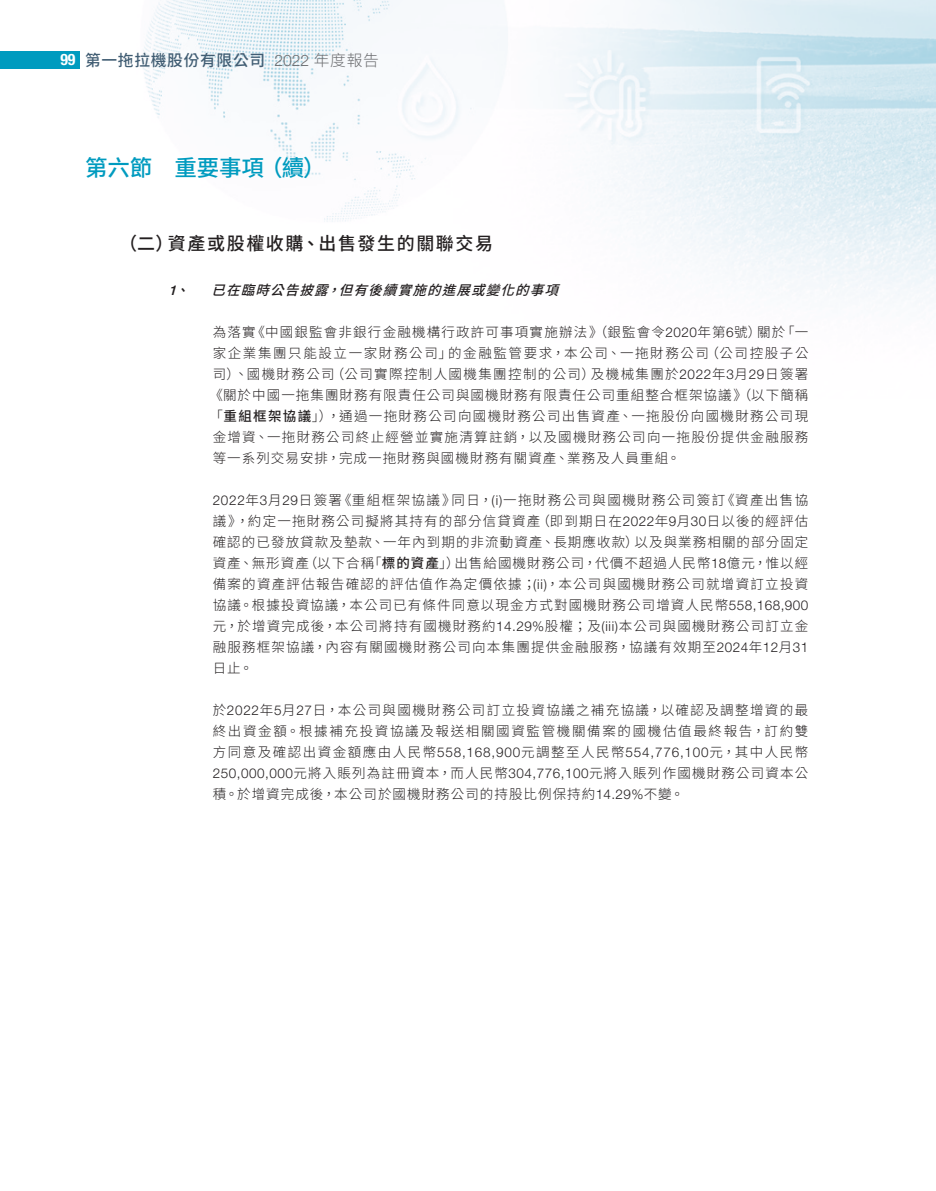
<style>
.page{position:relative;width:936px;height:1191px;background:#fff}
.page>*{position:absolute;margin:0;border:0;box-sizing:border-box;transform-origin:0 0}
.t1{font:500 22.5px "Source Han Sans TC";letter-spacing:-.005em;color:#009bbf}
.Heading_2{font:500 18px "Source Han Sans TC";letter-spacing:.09em;color:#231f20}
.t2{font:500 15.75px "Source Han Sans TC";letter-spacing:.045em;color:#415d73}
.t3{font:300 15.75px "Helvetica Neue LT Std";color:#6c6d70}
.t4{font:700 condensed 15.75px "Helvetica Neue LT Std";color:#fff}
.Body_Text{font:300 13.5px/21px "Source Han Sans TC";letter-spacing:.085em;color:#231f20}
.Body_Text-2{font:300 13.5px "Source Han Sans TC";letter-spacing:.12em;color:#231f20}
.Heading_3{font:italic 500 13.5px "Source Han Sans TC";color:#231f20}
.Body_Text-3{font:300 13.5px "Source Han Sans TC";letter-spacing:.105em;color:#231f20}
.Body_Text-4{font:300 13.5px "Helvetica Neue LT Std";letter-spacing:.055em;color:#231f20}
.Body_Text-5{font:500 13.5px "Source Han Sans TC";color:#231f20}
.s1{font-family:"Source Han Sans TC"}
.s2{font-family:"Helvetica Neue LT Std"}
.s3{font-weight:500}
.s4{font-weight:300}
</style>
<div class="page">
<img style="left:0;top:0;width:935px;height:297px">
<div style="left:0;top:51px;width:80px;height:17px;background:#009bbf"></div>
<p class="t4" style="left:61px;top:50px;width:16px">99</p>
<p class="t2" style="left:85px;top:51px;width:182px">第一拖拉機股份有限公司</p>
<p class="t3" style="left:274px;top:50px;width:106px">2022 <span class="s1">年度報告</span></p>
<h1 class="t1" style="left:85px;top:155px;width:180px">第六節　重要事項</h1>
<h1 class="t1" style="left:260px;top:155px;width:67px">（續(</h1>
<p class="Heading_2" style="left:119px;top:233px;width:56px">（二）</p>
<p class="Heading_2" style="left:168px;top:233px;width:327px">資產或股權收購、出售發生的關聯交易</p>
<p class="Heading_3" style="left:169px;top:282px;width:32px">、<span class="s2">1</span></p>
<p class="Heading_3" style="left:211px;top:282px;width:358px">已在臨時公告披露但有後續實施的進展或變化的事項</p>
<p class="Heading_3" style="left:326px;top:282px;width:25px">，</p>
<p class="Body_Text" style="left:251px;top:322px;width:511px">《中國銀監會非銀行金融機構行政許可事項實施辦法》（銀監會令<span class="s2">2020</span>年第 號<span class="s2">6</span> ）</p>
<p class="Body_Text" style="left:781px;top:322px;width:29px">「一</p>
<p class="Body_Text" style="left:213px;top:322px;width:44px">為落實</p>
<p class="Body_Text" style="left:757px;top:322px;width:30px">關於</p>
<p class="Body_Text" style="left:705px;top:343px;width:104px">（公司控股子公</p>
<p class="Body_Text-2" style="left:213px;top:345px;width:241px">家企業集團只能設立一家財務公司」</p>
<p class="Body_Text-2" style="left:448px;top:345px;width:262px">的金融監管要求，本公司、一拖財務公司</p>
<p class="Body_Text" style="left:213px;top:364px;width:123px">司）、國機財務公司</p>
<p class="Body_Text" style="left:209px;top:385px;width:600px">《關於中國一拖集團財務有限責任公司與國機財務有限責任公司重組整合框架協議》（以下簡稱</p>
<p class="Body_Text" style="left:327px;top:406px;width:483px">，通過一拖財務公司向國機財務公司出售資產、一拖股份向國機財務公司現</p>
<p class="Body_Text" style="left:331px;top:364px;width:265px">（公司實際控制人國機集團控制的公司）</p>
<p class="Body_Text" style="left:591px;top:364px;width:219px">及機械集團於<span class="s2">2022</span>年<span class="s2">3</span>月<span class="s2">29</span>日簽署</p>
<p class="Body_Text" style="left:209px;top:406px;width:600px">「<span class="s3">重組框架協議</span>」）<br>金增資、一拖財務公司終止經營並實施清算註銷，以及國機財務公司向一拖股份提供金融服務等一系列交易安排，完成一拖財務與國機財務有關資產、業務及人員重組。</p>
<p class="Body_Text" style="left:721px;top:490px;width:89px">《資產出售協</p>
<p class="Body_Text" style="left:338px;top:490px;width:119px">《重組框架協議》</p>
<p class="Body_Text-4" style="left:213px;top:492px;width:131px">2022<span class="s1">年</span>3<span class="s1">月</span>29<span class="s1">日簽署</span></p>
<p class="Body_Text-3" style="left:451px;top:492px;width:275px">同日， <span class="s2">)i(</span> 一拖財務公司與國機財務公司簽訂</p>
<p class="Body_Text" style="left:536px;top:511px;width:273px">（即到期日在<span class="s2">2022</span>年 月<span class="s2">9 30</span>日以後的經評估</p>
<p class="Body_Text" style="left:213px;top:511px;width:329px">議 ，》約定一拖財務公司擬將其持有的部分信貸資產</p>
<p class="Body_Text" style="left:454px;top:532px;width:355px;text-indent:-241px">確認的已發放貸款及墊款、一年內到期的非流動資產、長期應收款）<br>出售給國機財務公司，代價不超過人民幣<span class="s2">18</span>億元，惟以經</p>
<p class="Body_Text" style="left:634px;top:532px;width:175px">以及與業務相關的部分固定</p>
<p class="Body_Text" style="left:304px;top:553px;width:72px">（以下合稱</p>
<p class="Body_Text-5" style="left:368px;top:555px;width:93px"><span class="s4">「</span>標的資產<span class="s4">」）</span></p>
<p class="Body_Text" style="left:213px;top:553px;width:597px">資產、無形資產<br>備案的資產評估報告確認的評估值作為定價依據；<span class="s2">(</span> ，<span class="s2">)i i</span> 本公司與國機財務公司就增資訂立投資協議。根據投資協議，本公司已有條件同意以現金方式對國機財務公司增資人民幣<span class="s2">558,168,900</span>元，於增資完成後，本公司將持有國機財務約<span class="s2">14.29%</span>股權；及<span class="s2">(iii)</span>本公司與國機財務公司訂立金融服務框架協議，內容有關國機財務公司向本集團提供金融服務，協議有效期至<span class="s2">2024</span>年<span class="s2">12</span>月<span class="s2">31</span>日止。</p>
<p class="Body_Text" style="left:213px;top:700px;width:597px;text-align:justify">於<span class="s2">2022</span>年<span class="s2">5</span>月<span class="s2">27</span>日，本公司與國機財務公司訂立投資協議之補充協議，以確認及調整增資的最終出資金額。根據補充投資協議及報送相關國資監管機關備案的國機估值最終報告，訂約雙方同意及確認出資金額應由人民幣<span class="s2">558,168,900</span>元調整至人民幣<span class="s2">554,776,100</span>元，其中人民幣<span class="s2">250,000,000</span>元將入賬列為註冊資本，而人民幣<span class="s2">304,776,100</span>元將入賬列作國機財務公司資本公積。於增資完成後，本公司於國機財務公司的持股比例保持約<span class="s2">14.29%</span>不變。</p>
</div>
